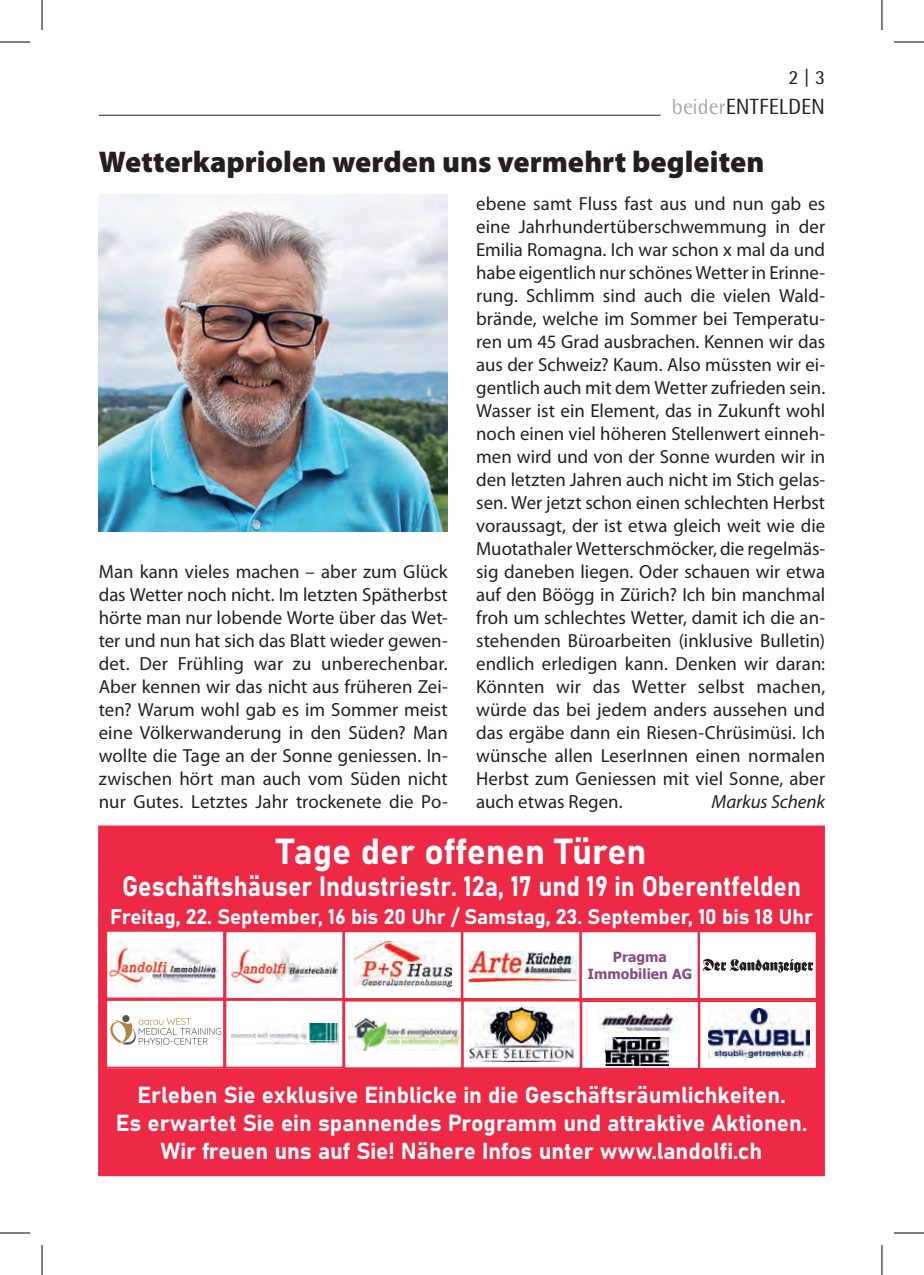
<style>
.page{position:relative;width:924px;height:1275px;background:#fff}
.page>*{position:absolute;margin:0;border:0;box-sizing:border-box;transform-origin:0 0}
.t1{font:35.8px "Bahnschrift";color:#fff}
.t2{font:900 30px "Myriad Pro";color:#231f20}
.t3{font:27.8px "Bahnschrift";color:#fff;scale:.9 1}
.t4{font:22.8px/27.8px "Bahnschrift";color:#fff;text-align:center}
.t5{font:22px "Rotis Semi Sans Std";letter-spacing:-.005em;color:#231f20}
.t6{font:20.8px "Bahnschrift";letter-spacing:-.005em;color:#fff}
.t7{font:20px "Rotis Semi Sans Std";color:#231f20}
.t8{font:19px/23px "Myriad Pro";letter-spacing:.005em;color:#231f20;text-align:justify}
.t9{font:italic 19px "Myriad Pro";letter-spacing:-.005em;color:#231f20}
.t10{font:700 14px/16.8px "Tahoma";color:#884d81;text-align:center}
.s1{color:#a8a9ad}
</style>
<div class="page">
<hr style="left:99px;top:115px;width:561px;height:1px;background:#231f20">
<div style="left:99px;top:827px;width:724px;height:104px;background:#ed2946"></div>
<div style="left:100px;top:1069px;width:722px;height:105px;background:#ed2946"></div>
<div style="left:99px;top:1068px;width:724px;height:107px;border:2px solid #ed2946"></div>
<img style="left:108px;top:942px;width:110px;height:54px">
<div style="left:105px;top:929px;width:120px;height:70px;border:2px solid #ed2946"></div>
<img style="left:354px;top:941px;width:97px;height:45px">
<div style="left:343px;top:930px;width:119px;height:70px;border:2px solid #ed2946"></div>
<img style="left:469px;top:951px;width:107px;height:30px">
<div style="left:461px;top:930px;width:120px;height:70px;border:2px solid #ed2946"></div>
<div style="left:579px;top:930px;width:120px;height:70px;border:2px solid #ed2946"></div>
<svg style="left:702px;top:958px;width:110px;height:14px"></svg>
<div style="left:697px;top:930px;width:120px;height:70px;border:2px solid #ed2946"></div>
<svg style="left:122px;top:1015px;width:8px;height:7px"></svg>
<svg style="left:110px;top:1018px;width:111px;height:26px"></svg>
<div style="left:105px;top:999px;width:120px;height:69px;border:2px solid #ed2946"></div>
<img style="left:231px;top:1023px;width:107px;height:21px">
<div style="left:224px;top:999px;width:120px;height:69px;border:2px solid #ed2946"></div>
<img style="left:348px;top:1018px;width:112px;height:32px">
<div style="left:343px;top:999px;width:120px;height:70px;border:2px solid #ed2946"></div>
<img style="left:468px;top:1007px;width:106px;height:54px">
<div style="left:461px;top:999px;width:120px;height:70px;border:2px solid #ed2946"></div>
<img style="left:708px;top:1008px;width:101px;height:49px">
<div style="left:697px;top:1000px;width:120px;height:70px;border:2px solid #ed2946"></div>
<img style="left:605px;top:1037px;width:63px;height:28px">
<div style="left:580px;top:1000px;width:120px;height:70px;border:2px solid #ed2946"></div>
<img style="left:598px;top:1008px;width:82px;height:24px">
<img style="left:230px;top:944px;width:107px;height:43px">
<div style="left:224px;top:930px;width:120px;height:70px;border:2px solid #ed2946"></div>
<img style="left:99px;top:194px;width:348px;height:338px">
<hr style="left:0;top:42px;width:30px;height:1px;background:#000">
<hr style="left:893px;top:42px;width:30px;height:1px;background:#000">
<hr style="left:0;top:1232px;width:30px;height:1px;background:#000">
<hr style="left:893px;top:1232px;width:30px;height:1px;background:#000">
<hr style="left:42px;top:0;width:1px;height:30px;background:#000">
<hr style="left:42px;top:1245px;width:1px;height:30px;background:#000">
<hr style="left:881px;top:0;width:1px;height:30px;background:#000">
<hr style="left:881px;top:1245px;width:1px;height:30px;background:#000">
<p class="t7" style="left:788px;top:66px;width:38px">2 | 3</p>
<p class="t5" style="left:671px;top:93px;width:155px"><span class="s1">beider</span>ENTFELDEN</p>
<h2 class="t2" style="left:99px;top:142px;width:667px">Wetterkapriolen werden uns vermehrt begleiten</h2>
<p class="t8" style="left:99px;top:560px;width:350px">Man kann vieles machen – aber zum Glück das Wetter noch nicht. Im letzten Spätherbst hörte man nur lobende Worte über das Wet&shy;ter und nun hat sich das Blatt wieder gewen&shy;det. Der Frühling war zu unberechenbar.<br>Aber kennen wir das nicht aus früheren Zei&shy;ten? Warum wohl gab es im Sommer meist eine Völkerwanderung in den Süden? Man wollte die Tage an der Sonne geniessen. In&shy;zwischen hört man auch vom Süden nicht nur Gutes. Letztes Jahr trockenete die Po-</p>
<p class="t8" style="left:476px;top:192px;width:350px">ebene samt Fluss fast aus und nun gab es eine Jahrhundertüberschwemmung in der Emilia Romagna. Ich war schon x mal da und habe eigentlich nur schönes Wetter in Erinne&shy;rung. Schlimm sind auch die vielen Wald&shy;brände, welche im Sommer bei Temperatu&shy;ren um 45 Grad ausbrachen. Kennen wir das aus der Schweiz? Kaum. Also müssten wir ei&shy;gentlich auch mit dem Wetter zufrieden sein.<br>Wasser ist ein Element, das in Zukunft wohl noch einen viel höheren Stellenwert einneh&shy;men wird und von der Sonne wurden wir in den letzten Jahren auch nicht im Stich gelas&shy;sen. Wer jetzt schon einen schlechten Herbst voraussagt, der ist etwa gleich weit wie die Muotathaler Wetterschmöcker, die regelmäs&shy;sig daneben liegen. Oder schauen wir etwa auf den Böögg in Zürich? Ich bin manchmal froh um schlechtes Wetter, damit ich die an&shy;stehenden Büroarbeiten (inklusive Bulletin) endlich erledigen kann. Denken wir daran:<br>Könnten wir das Wetter selbst machen, würde das bei jedem anders aussehen und das ergäbe dann ein Riesen-Chrüsimüsi. Ich wünsche allen LeserInnen einen normalen Herbst zum Geniessen mit viel Sonne, aber auch etwas Regen.</p>
<p class="t9" style="left:711px;top:790px;width:115px">Markus Schenk</p>
<h1 class="t1" style="left:276px;top:824px;width:371px">Tage der offenen Türen</h1>
<h3 class="t3" style="left:122px;top:864px;width:755px">Geschäftshäuser Industriestr. 12a, 17 und 19 in Oberentfelden</h3>
<p class="t6" style="left:110px;top:900px;width:704px">Freitag, 22. September, 16 bis 20 Uhr / Samstag, 23. September, 10 bis 18 Uhr</p>
<p class="t10" style="left:587px;top:949px;width:106px">Pragma<br>Immobilien AG</p>
<p class="t4" style="left:116px;top:1079px;width:692px">Erleben Sie exklusive Einblicke in die Geschäftsräumlichkeiten.<br>Es erwartet Sie ein spannendes Programm und attraktive Aktionen.<br>Wir freuen uns auf Sie! Nähere Infos unter www.landolfi.ch</p>
</div>
